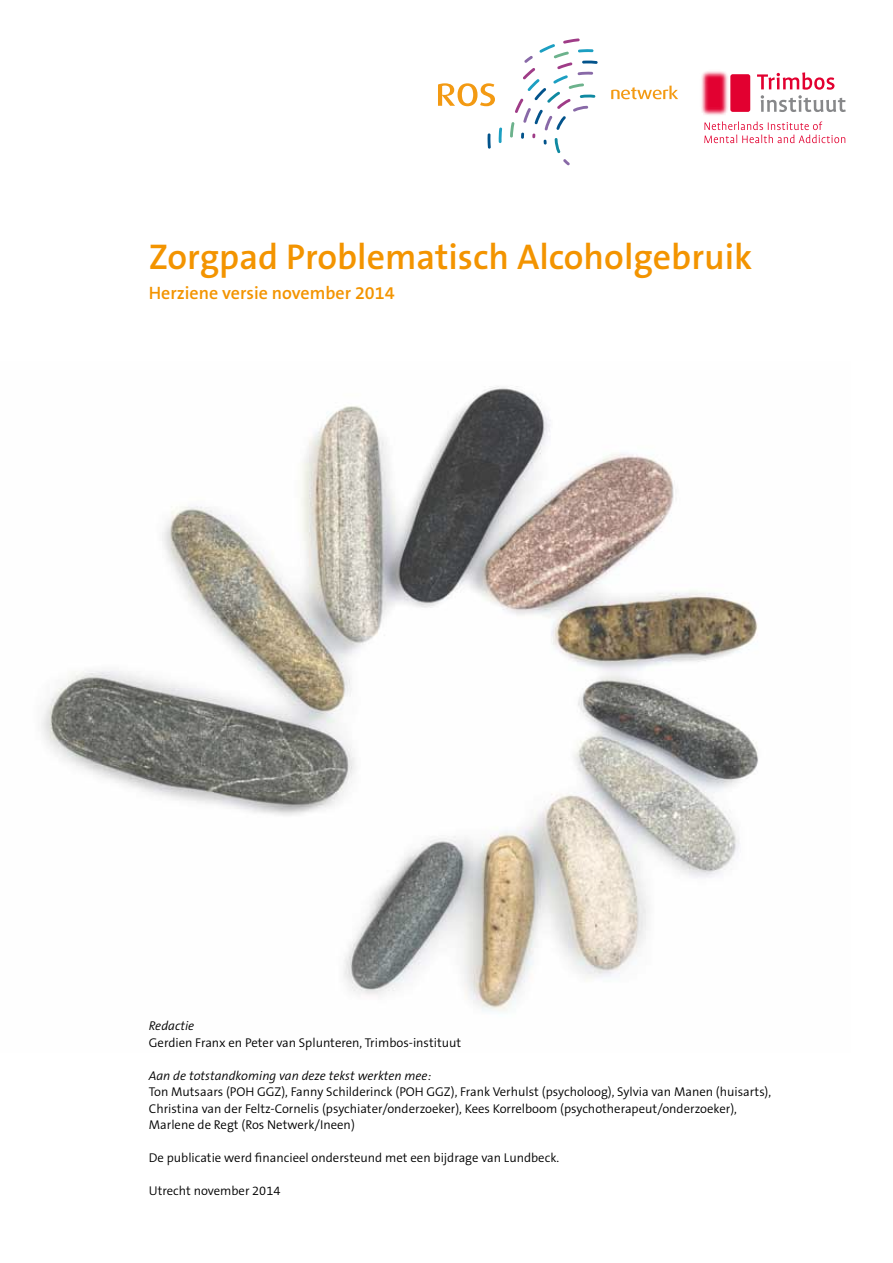
<style>
.page{position:relative;width:893px;height:1263px;background:#fff}
.page>*{position:absolute;margin:0;border:0;box-sizing:border-box;transform-origin:0 0}
.t1{font:600 36px "The Sans B6";color:#f39400}
.t2{font:600 18px "The Sans B6";color:#f39400}
.t3{font:300 12.75px/16.5px "The Sans B4";color:#000}
.t4{font:italic 300 12.75px "The Sans B4";color:#000}
</style>
<div class="page">
<img style="left:41px;top:386px;width:717px;height:625px">
<svg style="left:760px;top:72px;width:86px;height:40px"></svg>
<svg style="left:760px;top:121px;width:85px;height:22px"></svg>
<img style="left:669px;top:71px;width:91px;height:73px">
<svg style="left:611px;top:86px;width:67px;height:13px"></svg>
<svg style="left:438px;top:83px;width:57px;height:23px"></svg>
<svg style="left:563px;top:159px;width:7px;height:6px"></svg>
<svg style="left:499px;top:128px;width:3px;height:15px"></svg>
<svg style="left:487px;top:133px;width:4px;height:16px"></svg>
<svg style="left:510px;top:38px;width:88px;height:115px"></svg>
<h1 class="t1" style="left:149px;top:238px;width:605px">Zorgpad Problematisch Alcoholgebruik</h1>
<h2 class="t2" style="left:149px;top:283px;width:247px">Herziene versie november 2014</h2>
<p class="t4" style="left:149px;top:1019px;width:47px">Redactie</p>
<p class="t3" style="left:149px;top:1034px;width:314px">Gerdien Franx en Peter van Splunteren, Trimbos-instituut</p>
<p class="t4" style="left:149px;top:1068px;width:284px">Aan de totstandkoming van deze tekst werkten mee:</p>
<p class="t3" style="left:149px;top:1084px;width:624px">Ton Mutsaars (POH GGZ), Fanny Schilderinck (POH GGZ), Frank Verhulst (psycholoog), Sylvia van Manen (huisarts),<br>Christina van der Feltz-Cornelis (psychiater/onderzoeker), Kees Korrelboom (psychotherapeut/onderzoeker),<br>Marlene de Regt (Ros Netwerk/Ineen)</p>
<p class="t3" style="left:149px;top:1150px;width:412px">De publicatie werd financieel ondersteund met een bijdrage van Lundbeck.</p>
<p class="t3" style="left:149px;top:1183px;width:133px">Utrecht november 2014</p>
</div>
